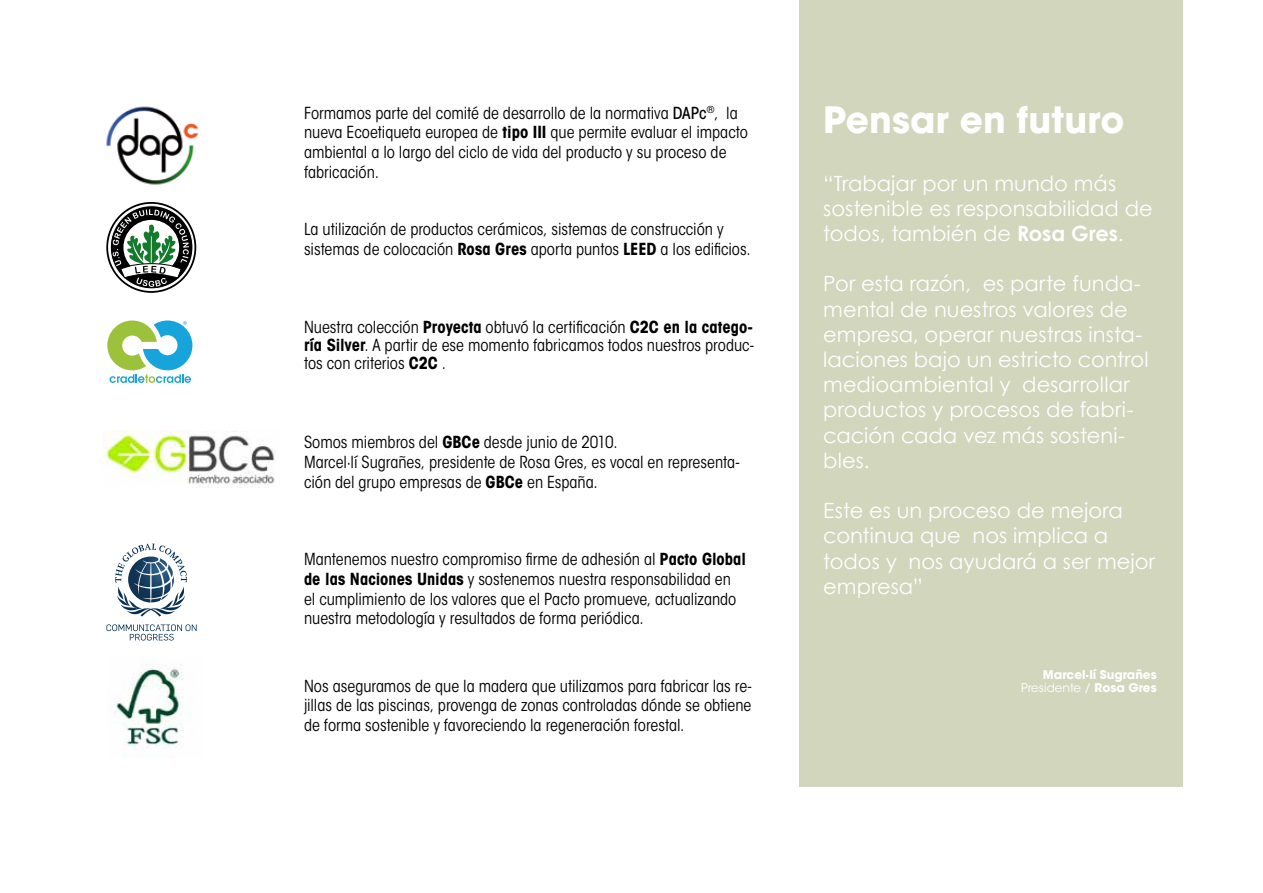
<style>
.page{position:relative;width:1263px;height:893px;background:#fff}
.page>*{position:absolute;margin:0;border:0;box-sizing:border-box;transform-origin:0 0}
.t1{font:700 36px "ITC Avant Garde Std";color:#fff}
.t2{font:21px/25.2px "Century Gothic";color:#fff}
.t3{font:condensed 16.5px/19.8px "ITC Avant Garde Std";color:#000}
.t4{font:700 12px/13.5px "ITC Avant Garde Std";color:#fff;text-align:right}
.s1{font-weight:500}
.s2{font-weight:700}
.s3{font-weight:400}
</style>
<div class="page">
<div style="left:799px;top:0;width:384px;height:787px;background:#d2d6bd"></div>
<svg style="left:108px;top:204px;width:86px;height:87px"></svg>
<svg style="left:107px;top:320px;width:85px;height:63px"></svg>
<img style="left:106px;top:106px;width:93px;height:79px">
<img style="left:103px;top:430px;width:172px;height:57px">
<svg style="left:115px;top:544px;width:72px;height:73px"></svg>
<svg style="left:106px;top:624px;width:91px;height:16px"></svg>
<img style="left:113px;top:664px;width:78px;height:94px">
<p class="t3" style="left:304px;top:103px;width:445px">Formamos parte del comité de desarrollo de la normativa <span class="s1">DAPc</span><sup>®</sup>, la nueva Ecoetiqueta europea de <span class="s2">tipo III</span> que permite evaluar el impacto ambiental a lo largo del ciclo de vida del producto y su proceso de fabricación.</p>
<p class="t3" style="left:304px;top:220px;width:448px">La utilización de productos cerámicos, sistemas de construcción y sistemas de colocación <span class="s2">Rosa Gres</span> aporta puntos <span class="s2">LEED</span> a los edificios.</p>
<p class="t3" style="left:304px;top:318px;width:452px;line-height:18px;text-align:justify">Nuestra colección <span class="s2">Proyecta</span> obtuvó la certificación <span class="s2">C2C en la catego&shy;ría Silver</span>. A partir de ese momento fabricamos todos nuestros produc&shy;tos con criterios <span class="s2">C2C</span> .</p>
<p class="t3" style="left:304px;top:432px;width:437px">Somos miembros del <span class="s2">GBCe</span> desde junio de 2010.<br>Marcel·lí Sugrañes, presidente de Rosa Gres, es vocal en representa&shy;ción del grupo empresas de <span class="s2">GBCe</span> en España.</p>
<p class="t3" style="left:304px;top:549px;width:443px">Mantenemos nuestro compromiso firme de adhesión al <span class="s2">Pacto Global de las Naciones Unidas</span> y sostenemos nuestra responsabilidad en el cumplimiento de los valores que el Pacto promueve, actualizando nuestra metodología y resultados de forma periódica.</p>
<p class="t3" style="left:304px;top:676px;width:449px;text-align:justify">Nos aseguramos de que la madera que utilizamos para fabricar las re&shy;jillas de las piscinas, provenga de zonas controladas dónde se obtiene de forma sostenible y favoreciendo la regeneración forestal.</p>
<h1 class="t1" style="left:823px;top:96px;width:303px">Pensar en futuro</h1>
<p class="t2" style="left:823px;top:170px;width:331px">“Trabajar por un mundo más sostenible es responsabilidad de todos, también de <span class="s2">Rosa Gres</span>.</p>
<p class="t2" style="left:823px;top:271px;width:327px">Por esta razón, es parte funda&shy;mental de nuestros valores de empresa, operar nuestras insta&shy;laciones bajo un estricto control medioambiental y desarrollar productos y procesos de fabri&shy;cación cada vez más sosteni&shy;bles.</p>
<p class="t2" style="left:823px;top:498px;width:333px">Este es un proceso de mejora continua que nos implica a todos y nos ayudará a ser mejor empresa”</p>
<p class="t4" style="left:1021px;top:667px;width:137px">Marcel·lí Sugrañes<br><span class="s3">Presidente /</span> Rosa Gres</p>
</div>
